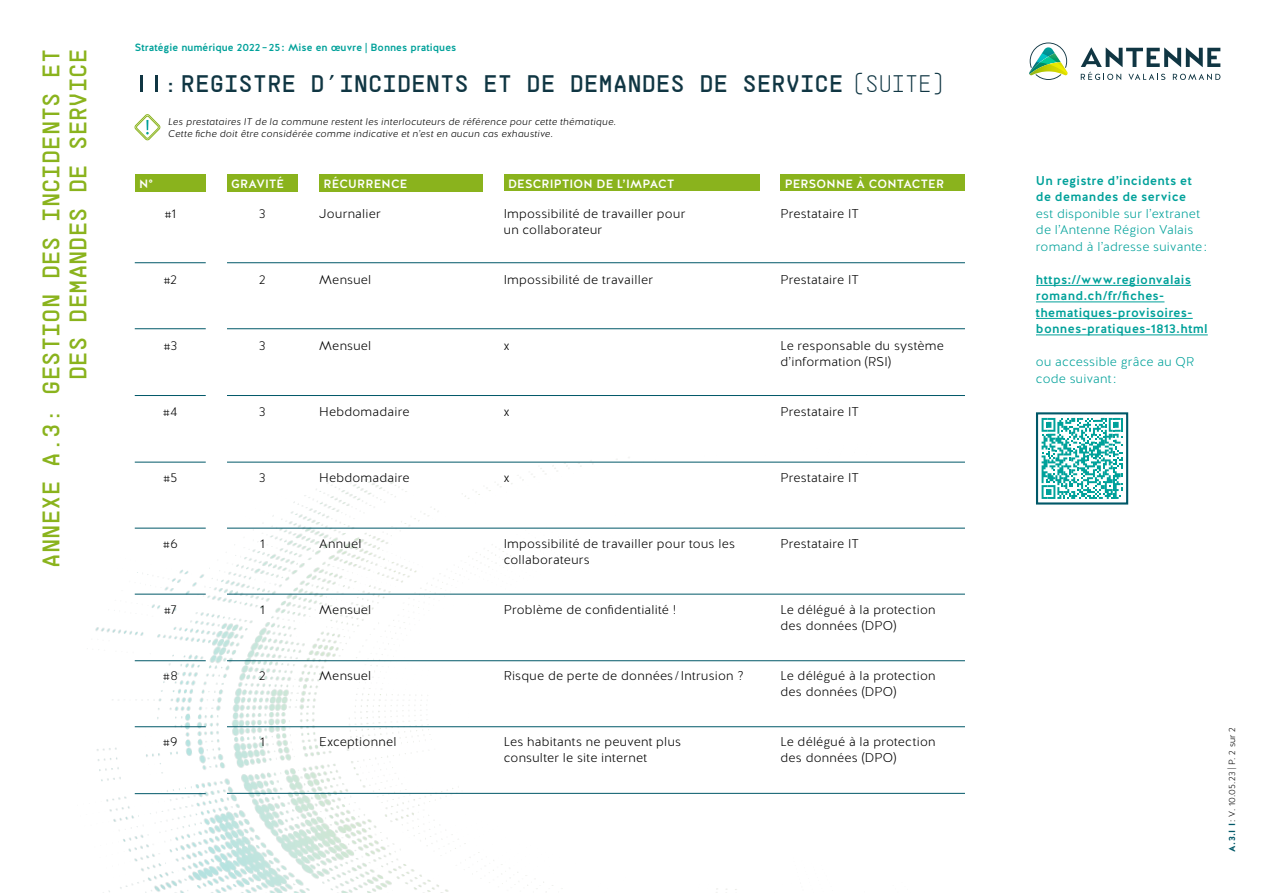
<style>
.page{position:relative;width:1263px;height:893px;background:#fff}
.page>*{position:absolute;margin:0;border:0;box-sizing:border-box;transform-origin:0 0}
.t1{font:24px/27px "PP Supply Mono";color:#8ab31d;text-align:right}
.t2{font:24px "PP Supply Mono";color:#103643}
.t3{font:300 12.75px/16.5px "Halis GR";letter-spacing:.02em;color:#000}
.t4{font:500 12.75px/16.5px "Halis GR";letter-spacing:.025em;color:#00a19a}
.t5{font:300 12.75px/16.5px "Halis GR";letter-spacing:.02em;color:#00a19a}
.t6{font:500 12px "Halis GR";letter-spacing:.015em;color:#fff}
.t7{font:500 10.5px "Halis GR";color:#00a19a}
.t8{font:italic 300 9.75px/12px "Halis GR";letter-spacing:.025em;color:#000}
.t9{font:300 9px "Halis GR";letter-spacing:.03em;color:#000}
.s1{color:#fff}
.s2{font-weight:200}
.s3{font-weight:700;color:#005868}
</style>
<div class="page">
<img style="left:95px;top:328px;width:822px;height:565px">
<svg style="left:1081px;top:47px;width:139px;height:33px"></svg>
<svg style="left:1029px;top:43px;width:39px;height:37px"></svg>
<div style="left:227px;top:175px;width:71px;height:17px;background:#8ab31d"></div>
<div style="left:319px;top:175px;width:163px;height:17px;background:#8ab31d"></div>
<div style="left:504px;top:175px;width:255px;height:16px;background:#8ab31d"></div>
<div style="left:780px;top:175px;width:185px;height:16px;background:#8ab31d"></div>
<div style="left:135px;top:175px;width:71px;height:17px;background:#8ab31d"></div>
<hr style="left:1036px;top:285px;width:155px;height:1px;background:#00a19a">
<hr style="left:1036px;top:302px;width:128px;height:1px;background:#00a19a">
<hr style="left:1036px;top:318px;width:157px;height:1px;background:#00a19a">
<hr style="left:1036px;top:335px;width:172px;height:1px;background:#00a19a">
<div style="left:1036px;top:412px;width:92px;height:93px;border:2px solid #005868"></div>
<hr style="left:227px;top:262px;width:738px;height:1px;background:#005868">
<hr style="left:227px;top:328px;width:738px;height:1px;background:#005868">
<hr style="left:227px;top:395px;width:738px;height:1px;background:#005868">
<hr style="left:227px;top:462px;width:738px;height:1px;background:#005868">
<hr style="left:227px;top:528px;width:738px;height:1px;background:#005868">
<hr style="left:227px;top:594px;width:738px;height:1px;background:#005868">
<hr style="left:227px;top:660px;width:738px;height:1px;background:#005868">
<hr style="left:227px;top:726px;width:738px;height:1px;background:#005868">
<hr style="left:227px;top:793px;width:738px;height:1px;background:#005868">
<hr style="left:135px;top:262px;width:71px;height:1px;background:#005868">
<hr style="left:135px;top:328px;width:71px;height:1px;background:#005868">
<hr style="left:135px;top:395px;width:71px;height:1px;background:#005868">
<hr style="left:135px;top:462px;width:71px;height:1px;background:#005868">
<hr style="left:135px;top:528px;width:71px;height:1px;background:#005868">
<hr style="left:135px;top:594px;width:71px;height:1px;background:#005868">
<hr style="left:135px;top:660px;width:71px;height:1px;background:#005868">
<hr style="left:135px;top:726px;width:71px;height:1px;background:#005868">
<hr style="left:135px;top:793px;width:71px;height:1px;background:#005868">
<svg style="left:1041px;top:418px;width:81px;height:81px"></svg>
<svg style="left:141px;top:75px;width:2px;height:17px"></svg>
<hr style="left:155px;top:75px;width:3px;height:17px;background:#103643">
<svg style="left:134px;top:114px;width:27px;height:27px"></svg>
<h1 class="t1" style="left:37px;top:567px;width:520px;rotate:-90deg">ANNEXE A.3: GESTION DES INCIDENTS ET<br>DES DEMANDES DE SERVICE</h1>
<p class="t7" style="left:135px;top:41px;width:323px">Stratégie numérique 2022–25: Mise en œuvre | Bonnes pratiques</p>
<h1 class="t2" style="left:135px;top:67px;width:811px"><span class="s1">II</span>:REGISTRE D’INCIDENTS ET DE DEMANDES DE SERVICE <span class="s2">(SUITE)</span></h1>
<p class="t8" style="left:168px;top:116px;width:449px">Les prestataires IT de la commune restent les interlocuteurs de référence pour cette thématique.<br>Cette fiche doit être considérée comme indicative et n’est en aucun cas exhaustive.</p>
<p class="t6" style="left:139px;top:176px;width:15px">N°</p>
<p class="t3" style="left:164px;top:206px;width:13px">#1</p>
<p class="t3" style="left:163px;top:272px;width:15px">#2</p>
<p class="t3" style="left:163px;top:338px;width:15px">#3</p>
<p class="t3" style="left:163px;top:404px;width:16px">#4</p>
<p class="t3" style="left:163px;top:470px;width:16px">#5</p>
<p class="t3" style="left:163px;top:535px;width:16px">#6</p>
<p class="t3" style="left:164px;top:601px;width:14px">#7</p>
<p class="t3" style="left:163px;top:667px;width:16px">#8</p>
<p class="t3" style="left:163px;top:733px;width:16px">#9</p>
<p class="t6" style="left:231px;top:176px;width:54px">GRAVITÉ</p>
<p class="t6" style="left:323px;top:176px;width:85px">RÉCURRENCE</p>
<p class="t6" style="left:508px;top:176px;width:168px">DESCRIPTION DE L’IMPACT</p>
<p class="t6" style="left:785px;top:176px;width:161px">PERSONNE À CONTACTER</p>
<p class="t3" style="left:259px;top:206px;width:8px">3</p>
<p class="t3" style="left:504px;top:205px;width:183px">Impossibilité de travailler pour un collaborateur</p>
<p class="t3" style="left:780px;top:205px;width:80px">Prestataire IT</p>
<p class="t3" style="left:319px;top:205px;width:63px">Journalier</p>
<p class="t3" style="left:259px;top:272px;width:8px">2</p>
<p class="t3" style="left:319px;top:271px;width:54px">Mensuel</p>
<p class="t3" style="left:504px;top:271px;width:151px">Impossibilité de travailler</p>
<p class="t3" style="left:780px;top:271px;width:80px">Prestataire IT</p>
<p class="t3" style="left:259px;top:338px;width:8px">3</p>
<p class="t3" style="left:259px;top:404px;width:8px">3</p>
<p class="t3" style="left:319px;top:337px;width:54px">Mensuel</p>
<p class="t3" style="left:319px;top:403px;width:92px">Hebdomadaire</p>
<p class="t3" style="left:504px;top:337px;width:7px">x</p>
<p class="t3" style="left:504px;top:403px;width:7px">x</p>
<p class="t3" style="left:780px;top:337px;width:165px">Le responsable du système d’information (RSI)</p>
<p class="t3" style="left:780px;top:403px;width:80px">Prestataire IT</p>
<p class="t3" style="left:259px;top:470px;width:8px">3</p>
<p class="t3" style="left:319px;top:469px;width:92px">Hebdomadaire</p>
<p class="t3" style="left:504px;top:469px;width:7px">x</p>
<p class="t3" style="left:780px;top:469px;width:80px">Prestataire IT</p>
<p class="t3" style="left:260px;top:535px;width:6px">1</p>
<p class="t3" style="left:319px;top:535px;width:44px">Annuel</p>
<p class="t3" style="left:504px;top:535px;width:233px">Impossibilité de travailler pour tous les collaborateurs</p>
<p class="t3" style="left:780px;top:535px;width:80px">Prestataire IT</p>
<p class="t3" style="left:260px;top:601px;width:6px">1</p>
<p class="t3" style="left:319px;top:601px;width:54px">Mensuel</p>
<p class="t3" style="left:259px;top:667px;width:8px">2</p>
<p class="t3" style="left:319px;top:667px;width:54px">Mensuel</p>
<p class="t3" style="left:260px;top:733px;width:6px">1</p>
<p class="t3" style="left:319px;top:733px;width:79px">Exceptionnel</p>
<p class="t3" style="left:504px;top:601px;width:174px">Problème de confidentialité !</p>
<p class="t3" style="left:504px;top:667px;width:242px">Risque de perte de données/Intrusion ?</p>
<p class="t3" style="left:504px;top:733px;width:179px">Les habitants ne peuvent plus consulter le site internet</p>
<p class="t3" style="left:780px;top:601px;width:156px">Le délégué à la protection des données (DPO)</p>
<p class="t3" style="left:780px;top:667px;width:156px">Le délégué à la protection des données (DPO)</p>
<p class="t3" style="left:780px;top:733px;width:156px">Le délégué à la protection des données (DPO)</p>
<p class="t4" style="left:1036px;top:172px;width:157px">Un registre d’incidents et de demandes de service</p>
<p class="t5" style="left:1036px;top:206px;width:173px">est disponible sur l’extranet de l’Antenne Région Valais romand à l’adresse suivante:</p>
<p class="t4" style="left:1036px;top:271px;width:173px">https://www.regionvalais romand.ch/fr/fiches&shy;thematiques-provisoires&shy;bonnes-pratiques-1813.html</p>
<p class="t5" style="left:1036px;top:354px;width:160px">ou accessible grâce au QR code suivant:</p>
<p class="t9" style="left:1226px;top:852px;width:126px;rotate:-90deg"><span class="s3">A.3.I I</span>: V. 10.05.23 | P. 2 sur 2</p>
</div>
